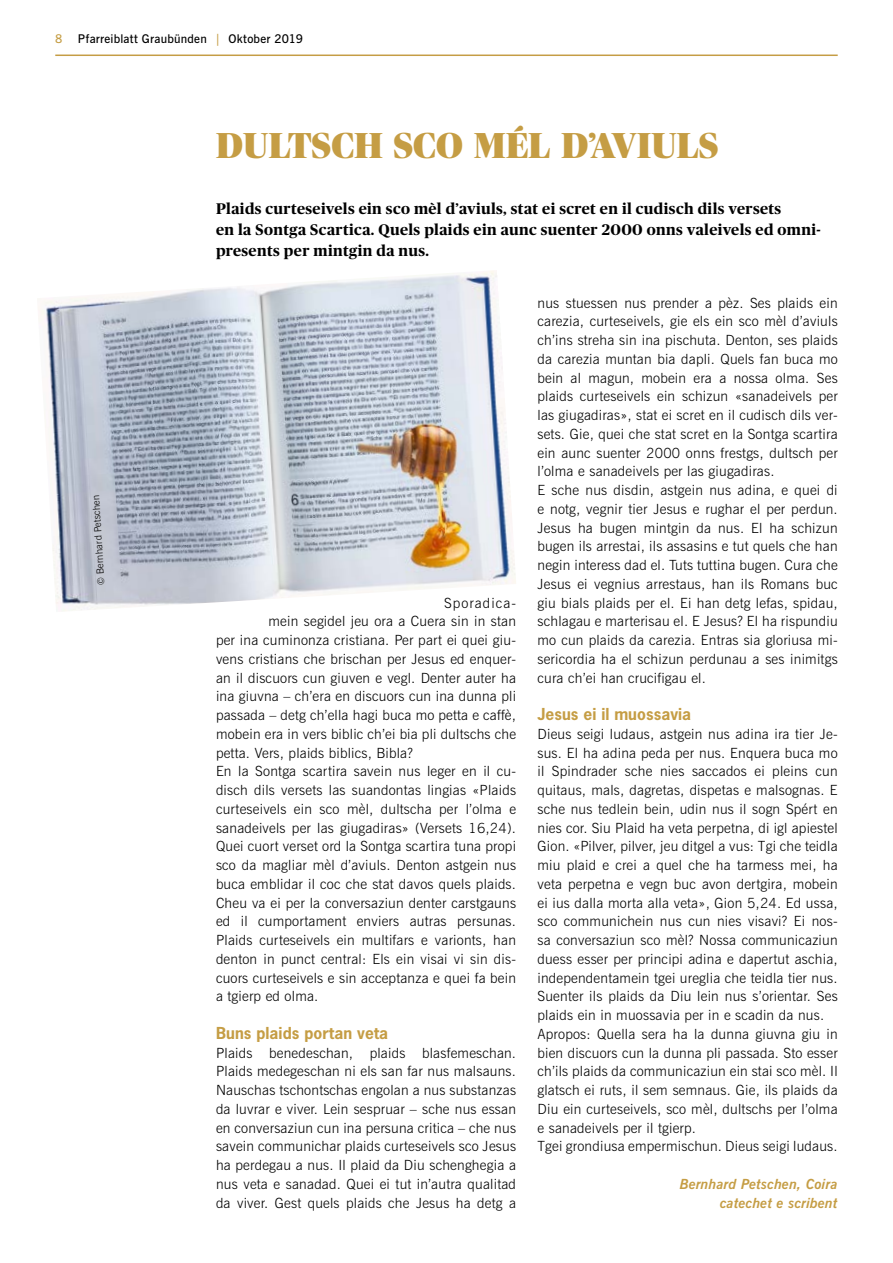
<style>
.page{position:relative;width:893px;height:1263px;background:#fff}
.page>*{position:absolute;margin:0;border:0;box-sizing:border-box;transform-origin:0 0}
.t1{font:900 36px "Publico Banner";letter-spacing:.015em;color:#c59d44}
.t2{font:700 15.6px "News Gothic";letter-spacing:.005em;color:#c59d44}
.t3{font:700 15.3px/21px "Publico";letter-spacing:.025em;color:#000}
.t4{font:300 14.1px/18.8px "News Gothic BT";letter-spacing:.015em;color:#000}
.t5{font:italic 700 14.1px/18.8px "News Gothic BT";letter-spacing:.015em;color:#c59d44;text-align:right}
.t6{font:300 14.1px "News Gothic BT";letter-spacing:.075em;color:#000}
.t7{font:600 12px "News Gothic BT";letter-spacing:.02em;color:#000}
.t8{font:600 12px "News Gothic BT";color:#c59d44}
.t9{font:300 9.75px "News Gothic BT";color:#000}
.s1{color:#c59d44}
</style>
<div class="page">
<hr style="left:55px;top:55px;width:783px;height:1px;background:#c59d44">
<img style="left:38px;top:270px;width:478px;height:341px">
<p class="t8" style="left:55px;top:32px;width:9px">8</p>
<p class="t7" style="left:78px;top:32px;width:226px">Pfarreiblatt Graubünden <span class="s1">|</span> Oktober 2019</p>
<h1 class="t1" style="left:216px;top:125px;width:503px">DULTSCH SCO MÉL D’AVIULS</h1>
<p class="t9" style="left:95px;top:586px;width:92px;rotate:-93deg">© Bernhard Petschen</p>
<p class="t3" style="left:216px;top:198px;width:606px">Plaids curteseivels ein sco mèl d’aviuls, stat ei scret en il cudisch dils versets<br>en la Sontga Scartica. Quels plaids ein aunc suenter 2000 onns valeivels ed omni&shy;presents per mintgin da nus.</p>
<p class="t6" style="left:444px;top:594px;width:74px">Sporadica-</p>
<p class="t4" style="left:268px;top:612px;width:249px">mein segidel jeu ora a Cuera sin in stan</p>
<p class="t4" style="left:216px;top:631px;width:301px">per ina cuminonza cristiana. Per part ei quei giu-</p>
<p class="t4" style="left:216px;top:649px;width:302px">vens cristians che brischan per Jesus ed enquer-</p>
<p class="t4" style="left:216px;top:668px;width:302px">an il discuors cun giuven e vegl. Denter auter ha</p>
<p class="t4" style="left:216px;top:687px;width:302px">ina giuvna – ch’era en discuors cun ina dunna pli</p>
<p class="t4" style="left:216px;top:706px;width:301px">passada – detg ch’ella hagi buca mo petta e caffè,</p>
<p class="t4" style="left:216px;top:724px;width:301px">mobein era in vers biblic ch’ei bia pli dultschs che</p>
<p class="t4" style="left:216px;top:743px;width:198px">petta. Vers, plaids biblics, Bibla?</p>
<p class="t4" style="left:216px;top:762px;width:302px">En la Sontga scartira savein nus leger en il cu-</p>
<p class="t4" style="left:216px;top:781px;width:302px">disch dils versets las suandontas lingias «Plaids</p>
<p class="t4" style="left:216px;top:799px;width:301px">curteseivels ein sco mèl, dultscha per l’olma e</p>
<p class="t4" style="left:216px;top:818px;width:301px">sanadeivels per las giugadiras» (Versets 16,24).</p>
<p class="t4" style="left:216px;top:837px;width:302px">Quei cuort verset ord la Sontga scartira tuna propi</p>
<p class="t4" style="left:216px;top:856px;width:302px">sco da magliar mèl d’aviuls. Denton astgein nus</p>
<p class="t4" style="left:216px;top:874px;width:301px">buca emblidar il coc che stat davos quels plaids.</p>
<p class="t4" style="left:216px;top:893px;width:302px">Cheu va ei per la conversaziun denter carstgauns</p>
<p class="t4" style="left:216px;top:912px;width:301px">ed il cumportament enviers autras persunas.</p>
<p class="t4" style="left:216px;top:931px;width:302px">Plaids curteseivels ein multifars e varionts, han</p>
<p class="t4" style="left:216px;top:949px;width:301px">denton in punct central: Els ein visai vi sin dis-</p>
<p class="t4" style="left:216px;top:968px;width:302px">cuors curteseivels e sin acceptanza e quei fa bein</p>
<p class="t4" style="left:216px;top:987px;width:104px">a tgierp ed olma.</p>
<p class="t2" style="left:216px;top:1023px;width:174px">Buns plaids portan veta</p>
<p class="t4" style="left:216px;top:1043px;width:302px;text-align:justify">Plaids benedeschan, plaids blasfemeschan.<br>Plaids medegeschan ni els san far nus malsauns.<br>Nauschas tschontschas engolan a nus substanzas da luvrar e viver. Lein sespruar – sche nus essan en conversaziun cun ina persuna critica – che nus savein communichar plaids curteseivels sco Jesus ha perdegau a nus. Il plaid da Diu schenghegia a nus veta e sanadad. Quei ei tut in’autra qualitad da viver. Gest quels plaids che Jesus ha detg a</p>
<p class="t4" style="left:537px;top:293px;width:302px">nus stuessen nus prender a pèz. Ses plaids ein carezia, curteseivels, gie els ein sco mèl d’aviuls ch’ins streha sin ina pischuta. Denton, ses plaids da carezia muntan bia dapli. Quels fan buca mo bein al magun, mobein era a nossa olma. Ses plaids curteseivels ein schizun «sanadeivels per las giugadiras», stat ei scret en il cudisch dils ver&shy;sets. Gie, quei che stat scret en la Sontga scartira ein aunc suenter 2000 onns frestgs, dultsch per l’olma e sanadeivels per las giugadiras.<br>E sche nus disdin, astgein nus adina, e quei di e notg, vegnir tier Jesus e rughar el per perdun.<br>Jesus ha bugen mintgin da nus. El ha schizun bugen ils arrestai, ils assasins e tut quels che han negin interess dad el. Tuts tuttina bugen. Cura che Jesus ei vegnius arrestaus, han ils Romans buc giu bials plaids per el. Ei han detg lefas, spidau, schlagau e marterisau el. E Jesus? El ha rispundiu mo cun plaids da carezia. Entras sia gloriusa mi&shy;sericordia ha el schizun perdunau a ses inimitgs cura ch’ei han crucifigau el.</p>
<p class="t2" style="left:537px;top:704px;width:155px">Jesus ei il muossavia</p>
<p class="t4" style="left:537px;top:724px;width:302px">Dieus seigi ludaus, astgein nus adina ira tier Je&shy;sus. El ha adina peda per nus. Enquera buca mo il Spindrader sche nies saccados ei pleins cun quitaus, mals, dagretas, dispetas e malsognas. E sche nus tedlein bein, udin nus il sogn Spért en nies cor. Siu Plaid ha veta perpetna, di igl apiestel Gion. «Pilver, pilver, jeu ditgel a vus: Tgi che teidla miu plaid e crei a quel che ha tarmess mei, ha veta perpetna e vegn buc avon dertgira, mobein ei ius dalla morta alla veta», Gion 5,24. Ed ussa, sco communichein nus cun nies visavi? Ei nos&shy;sa conversaziun sco mèl? Nossa communicaziun duess esser per principi adina e dapertut aschia, independentamein tgei ureglia che teidla tier nus.<br>Suenter ils plaids da Diu lein nus s’orientar. Ses plaids ein in muossavia per in e scadin da nus.<br>Apropos: Quella sera ha la dunna giuvna giu in bien discuors cun la dunna pli passada. Sto esser ch’ils plaids da communicaziun ein stai sco mèl. Il glatsch ei ruts, il sem semnaus. Gie, ils plaids da Diu ein curteseivels, sco mèl, dultschs per l’olma e sanadeivels per il tgierp.<br>Tgei grondiusa empermischun. Dieus seigi ludaus.</p>
<p class="t5" style="left:680px;top:1174px;width:159px">Bernhard Petschen, Coira catechet e scribent</p>
</div>
